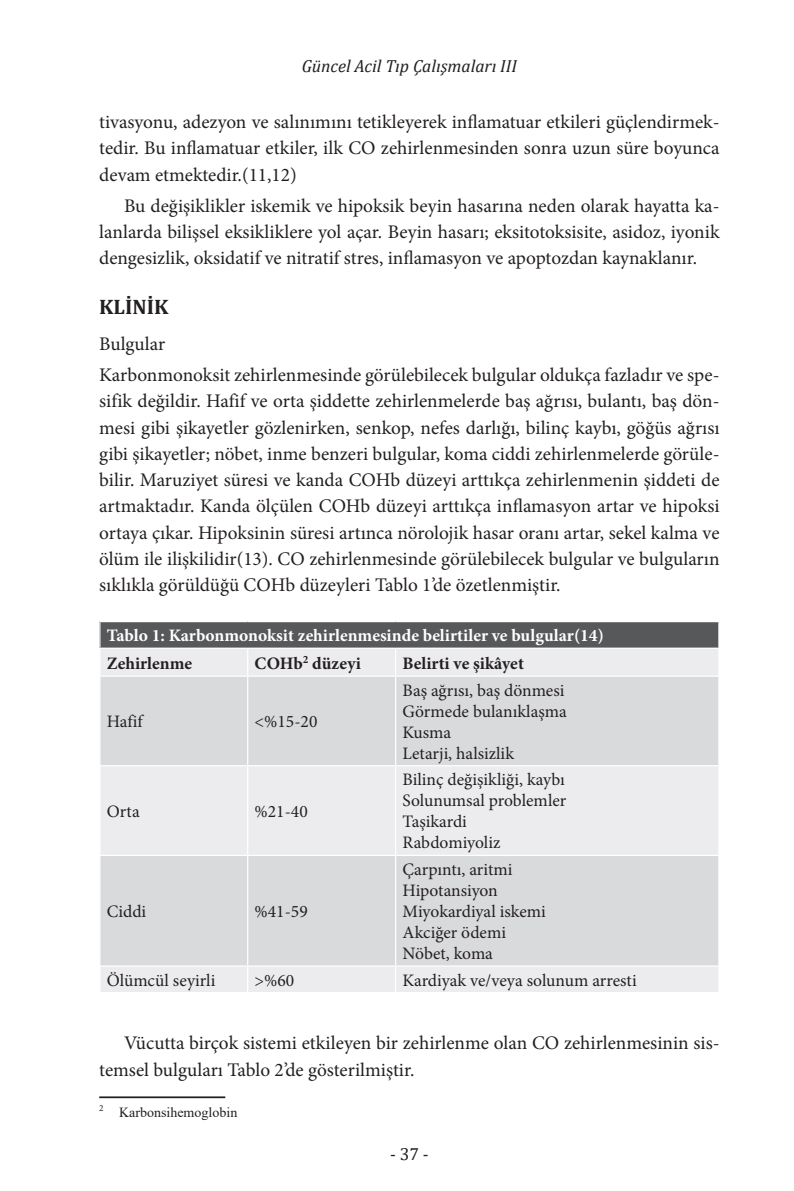
<style>
.page{position:relative;width:794px;height:1191px;background:#fff}
.page>*{position:absolute;margin:0;border:0;box-sizing:border-box;transform-origin:0 0}
.baslık_1{font:700 21px "Cambria";color:#231f20}
.duzyazi_2{font:19.25px/26.2px "Minion Pro";color:#231f20;text-align:justify}
.duzyazi{font:19.25px/26.2px "Minion Pro";color:#231f20;text-align:justify}
.tabloyazi{font:17.5px "Minion Pro";color:#231f20}
.tabloyazibold{font:700 17.5px "Minion Pro";color:#fff}
.tabloyazi-2{font:700 17.5px "Minion Pro";color:#231f20}
.t1{font:italic 17.5px "Cambria";color:#231f20}
.t2{font:17.5px "Cambria";color:#231f20}
.dipnot{font:14px "Times New Roman";color:#231f20}
</style>
<div class="page">
<div style="left:100px;top:621px;width:619px;height:27px;background:#57585a"></div>
<div style="left:101px;top:649px;width:617px;height:343px;background:#ececee"></div>
<svg style="left:100px;top:676px;width:618px;height:289px;background:#e0e0e2"></svg>
<svg style="left:247px;top:649px;width:1px;height:26px"></svg>
<svg style="left:395px;top:649px;width:1px;height:26px"></svg>
<hr style="left:99px;top:675px;width:149px;height:1px;background:#fff">
<hr style="left:248px;top:675px;width:147px;height:1px;background:#fff">
<hr style="left:247px;top:676px;width:1px;height:89px;background:#fff">
<hr style="left:395px;top:675px;width:324px;height:1px;background:#fff">
<hr style="left:395px;top:676px;width:1px;height:89px;background:#fff">
<hr style="left:99px;top:765px;width:149px;height:1px;background:#fff">
<hr style="left:248px;top:765px;width:147px;height:1px;background:#fff">
<hr style="left:247px;top:766px;width:1px;height:88px;background:#fff">
<hr style="left:395px;top:765px;width:324px;height:1px;background:#fff">
<hr style="left:395px;top:766px;width:1px;height:88px;background:#fff">
<hr style="left:99px;top:854px;width:149px;height:2px;background:#fff">
<hr style="left:248px;top:854px;width:147px;height:2px;background:#fff">
<hr style="left:247px;top:856px;width:1px;height:109px;background:#fff">
<hr style="left:395px;top:854px;width:324px;height:2px;background:#fff">
<hr style="left:395px;top:856px;width:1px;height:109px;background:#fff">
<hr style="left:99px;top:965px;width:149px;height:1px;background:#fff">
<hr style="left:248px;top:965px;width:147px;height:1px;background:#fff">
<svg style="left:247px;top:966px;width:1px;height:26px"></svg>
<hr style="left:395px;top:965px;width:324px;height:1px;background:#fff">
<svg style="left:395px;top:966px;width:1px;height:26px"></svg>
<hr style="left:99px;top:621px;width:149px;height:1px;background:#fff">
<svg style="left:99px;top:622px;width:1px;height:25px"></svg>
<hr style="left:248px;top:621px;width:147px;height:1px;background:#fff">
<hr style="left:395px;top:621px;width:324px;height:1px;background:#fff">
<svg style="left:718px;top:622px;width:1px;height:25px"></svg>
<hr style="left:99px;top:647px;width:149px;height:2px;background:#fff">
<hr style="left:248px;top:647px;width:147px;height:2px;background:#fff">
<hr style="left:395px;top:647px;width:324px;height:2px;background:#fff">
<hr style="left:99px;top:1096px;width:126px;height:2px;background:#231f20">
<p class="t1" style="left:302px;top:54px;width:217px">Güncel Acil Tıp Çalışmaları III</p>
<p class="duzyazi" style="left:99px;top:109px;width:622px">tivasyonu, adezyon ve salınımını tetikleyerek inflamatuar etkileri güçlendirmek&shy;tedir. Bu inflamatuar etkiler, ilk CO zehirlenmesinden sonra uzun süre boyunca devam etmektedir.(11,12)</p>
<p class="duzyazi" style="left:99px;top:193px;width:622px;text-indent:25px">Bu değişiklikler iskemik ve hipoksik beyin hasarına neden olarak hayatta ka&shy;lanlarda bilişsel eksikliklere yol açar. Beyin hasarı; eksitotoksisite, asidoz, iyonik dengesizlik, oksidatif ve nitratif stres, inflamasyon ve apoptozdan kaynaklanır.</p>
<p class="baslık_1" style="left:99px;top:292px;width:71px">KLINIK</p>
<p class="duzyazi_2" style="left:99px;top:331px;width:68px">Bulgular</p>
<p class="duzyazi_2" style="left:99px;top:362px;width:622px">Karbonmonoksit zehirlenmesinde görülebilecek bulgular oldukça fazladır ve spe&shy;sifik değildir. Hafif ve orta şiddette zehirlenmelerde baş ağrısı, bulantı, baş dön&shy;mesi gibi şikayetler gözlenirken, senkop, nefes darlığı, bilinç kaybı, göğüs ağrısı gibi şikayetler; nöbet, inme benzeri bulgular, koma ciddi zehirlenmelerde görüle&shy;bilir. Maruziyet süresi ve kanda COHb düzeyi arttıkça zehirlenmenin şiddeti de artmaktadır. Kanda ölçülen COHb düzeyi arttıkça inflamasyon artar ve hipoksi ortaya çıkar. Hipoksinin süresi artınca nörolojik hasar oranı artar, sekel kalma ve ölüm ile ilişkilidir(13). CO zehirlenmesinde görülebilecek bulgular ve bulguların sıklıkla görüldüğü COHb düzeyleri Tablo 1’de özetlenmiştir.</p>
<p class="tabloyazibold" style="left:107px;top:623px;width:498px">Tablo 1: Karbonmonoksit zehirlenmesinde belirtiler ve bulgular(14)</p>
<p class="tabloyazi-2" style="left:107px;top:650px;width:87px">Zehirlenme</p>
<p class="tabloyazi-2" style="left:255px;top:651px;width:108px">COHb<sup>2</sup> düzeyi</p>
<p class="tabloyazi-2" style="left:402px;top:650px;width:123px">Belirti ve şikâyet</p>
<p class="tabloyazi" style="left:107px;top:710px;width:37px">Hafif</p>
<p class="tabloyazi" style="left:255px;top:710px;width:64px">&lt;%15-20</p>
<p class="tabloyazi" style="left:107px;top:799px;width:34px">Orta</p>
<p class="tabloyazi" style="left:255px;top:799px;width:55px">%21-40</p>
<p class="tabloyazi" style="left:107px;top:899px;width:41px">Ciddi</p>
<p class="tabloyazi" style="left:255px;top:899px;width:55px">%41-59</p>
<p class="tabloyazi" style="left:402px;top:678px;width:163px">Baş ağrısı, baş dönmesi</p>
<p class="tabloyazi" style="left:402px;top:699px;width:166px">Görmede bulanıklaşma</p>
<p class="tabloyazi" style="left:402px;top:720px;width:50px">Kusma</p>
<p class="tabloyazi" style="left:402px;top:741px;width:113px">Letarji, halsizlik</p>
<p class="tabloyazi" style="left:402px;top:768px;width:164px">Bilinç değişikliği, kaybı</p>
<p class="tabloyazi" style="left:402px;top:789px;width:165px">Solunumsal problemler</p>
<p class="tabloyazi" style="left:402px;top:810px;width:66px">Taşikardi</p>
<p class="tabloyazi" style="left:402px;top:831px;width:99px">Rabdomiyoliz</p>
<p class="tabloyazi" style="left:402px;top:857px;width:111px">Çarpıntı, aritmi</p>
<p class="tabloyazi" style="left:402px;top:878px;width:97px">Hipotansiyon</p>
<p class="tabloyazi" style="left:402px;top:899px;width:145px">Miyokardiyal iskemi</p>
<p class="tabloyazi" style="left:402px;top:920px;width:105px">Akciğer ödemi</p>
<p class="tabloyazi" style="left:402px;top:941px;width:92px">Nöbet, koma</p>
<p class="tabloyazi" style="left:107px;top:968px;width:110px">Ölümcül seyirli</p>
<p class="tabloyazi" style="left:255px;top:968px;width:41px">&gt;%60</p>
<p class="tabloyazi" style="left:402px;top:968px;width:236px">Kardiyak ve/veya solunum arresti</p>
<p class="duzyazi" style="left:99px;top:1030px;width:622px;text-indent:25px">Vücutta birçok sistemi etkileyen bir zehirlenme olan CO zehirlenmesinin sis&shy;temsel bulguları Tablo 2’de gösterilmiştir.</p>
<p class="dipnot" style="left:99px;top:1102px;width:140px"><sup>2</sup> Karbonsihemoglobin</p>
<p class="t2" style="left:390px;top:1143px;width:40px">- 37 -</p>
</div>
